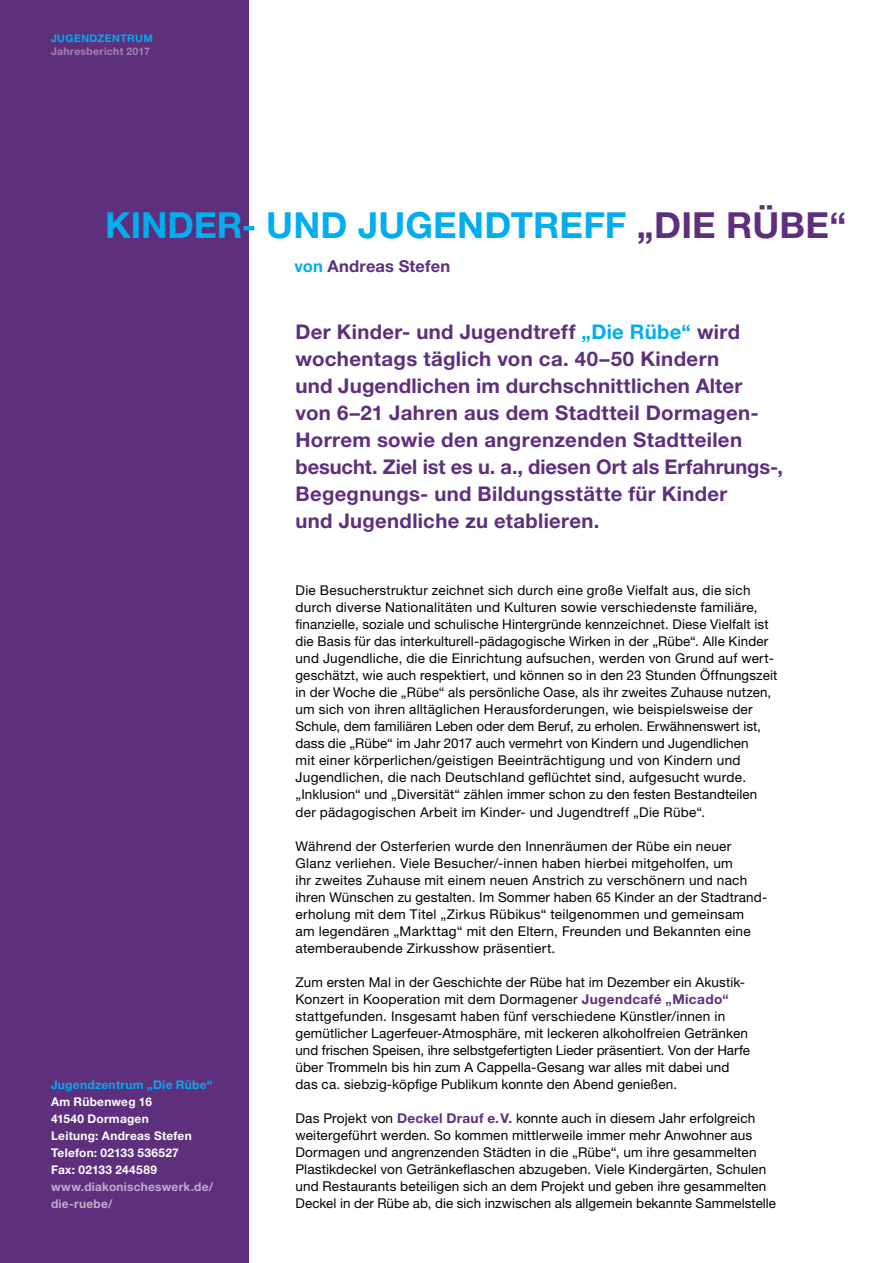
<style>
.page{position:relative;width:893px;height:1263px;background:#fff}
.page>*{position:absolute;margin:0;border:0;box-sizing:border-box;transform-origin:0 0}
.t1{font:700 36px "Helvetica Neue";color:#00adef}
.t2{font:700 36px "Helvetica Neue";color:#5e2f7d}
.t3{font:700 20.25px/27px "Helvetica Neue";letter-spacing:.015em;color:#5e2f7d}
.t4{font:700 16.5px "Helvetica Neue";letter-spacing:.01em;color:#5e2f7d}
.t5{font:13.5px/17px "Helvetica Neue";letter-spacing:.015em;color:#000}
.t6{font:700 12px/17px "Helvetica Neue";letter-spacing:.02em;color:#fff}
.t7{font:700 12px/17px "Helvetica Neue";letter-spacing:.025em;color:#bfafca}
.t8{font:700 12px "Helvetica Neue";letter-spacing:.025em;color:#00adef}
.t9{font:700 10.5px "Helvetica Neue";letter-spacing:.03em;color:#9f85af}
.t10{font:700 10.5px "Helvetica Neue";letter-spacing:.04em;color:#00adef}
.s1{color:#00adef}
.s2{font-weight:700;color:#5e2f7d}
</style>
<div class="page">
<div style="left:0;top:0;width:249px;height:1263px;background:#5e2f7d"></div>
<p class="t10" style="left:51px;top:32px;width:9px">jugend</p>
<p class="t10" style="left:98px;top:32px;width:57px">ZENTRUM</p>
<p class="t9" style="left:51px;top:45px;width:100px">Jahresbericht 2017</p>
<h1 class="t1" style="left:105px;top:203px;width:49px">Kinder</h1>
<h1 class="t1" style="left:242px;top:203px;width:52px">- und</h1>
<h1 class="t1" style="left:358px;top:203px;width:46px">Jugendtreff</h1>
<h1 class="t2" style="left:637px;top:203px;width:211px">„Die Rübe“</h1>
<p class="t4" style="left:294px;top:256px;width:157px"><span class="s1">von</span> Andreas Stefen</p>
<p class="t8" style="left:51px;top:1077px;width:163px">Jugendzentrum „Die Rübe“</p>
<p class="t6" style="left:51px;top:1093px;width:142px">Am Rübenweg 16<br>41540 Dormagen<br>Leitung: Andreas Stefen<br>Telefon: 02133 536527<br>Fax: 02133 244589</p>
<p class="t7" style="left:51px;top:1178px;width:164px">www.diakonischeswerk.de/ die-ruebe/</p>
<p class="t3" style="left:296px;top:318px;width:489px">Der Kinder- und Jugendtreff <span class="s1">„Die Rübe“</span> wird wochentags täglich von ca. 40–50 Kindern<br>und Jugendlichen im durchschnittlichen Alter<br>von 6–21 Jahren aus dem Stadtteil Dormagen-Horrem sowie den angrenzenden Stadtteilen besucht. Ziel ist es u. a., diesen Ort als Erfahrungs-, Begegnungs- und Bildungsstätte für Kinder<br>und Jugendliche zu etablieren.</p>
<p class="t5" style="left:296px;top:582px;width:483px">Die Besucherstruktur zeichnet sich durch eine große Vielfalt aus, die sich durch diverse Nationalitäten und Kulturen sowie verschiedenste familiäre, finanzielle, soziale und schulische Hintergründe kennzeichnet. Diese Vielfalt ist die Basis für das interkulturell-pädagogische Wirken in der „Rübe“. Alle Kinder und Jugendliche, die die Einrichtung aufsuchen, werden von Grund auf wert&shy;geschätzt, wie auch respektiert, und können so in den 23 Stunden Öffnungszeit in der Woche die „Rübe“ als persönliche Oase, als ihr zweites Zuhause nutzen, um sich von ihren alltäglichen Herausforderungen, wie beispielsweise der Schule, dem familiären Leben oder dem Beruf, zu erholen. Erwähnenswert ist, dass die „Rübe“ im Jahr 2017 auch vermehrt von Kindern und Jugendlichen<br>mit einer körperlichen/geistigen Beeinträchtigung und von Kindern und Jugendlichen, die nach Deutschland geflüchtet sind, aufgesucht wurde. „Inklusion“ und „Diversität“ zählen immer schon zu den festen Bestandteilen der pädagogischen Arbeit im Kinder- und Jugendtreff „Die Rübe“.</p>
<p class="t5" style="left:296px;top:837px;width:472px">Während der Osterferien wurde den Innenräumen der Rübe ein neuer Glanz verliehen. Viele Besucher/-innen haben hierbei mitgeholfen, um<br>ihr zweites Zuhause mit einem neuen Anstrich zu verschönern und nach ihren Wünschen zu gestalten. Im Sommer haben 65 Kinder an der Stadtrand&shy;erholung mit dem Titel „Zirkus Rübikus“ teilgenommen und gemeinsam am legendären „Markttag“ mit den Eltern, Freunden und Bekannten eine atemberaubende Zirkusshow präsentiert.</p>
<p class="t5" style="left:296px;top:973px;width:456px">Zum ersten Mal in der Geschichte der Rübe hat im Dezember ein Akustik-Konzert in Kooperation mit dem Dormagener <span class="s2">Jugendcafé „Micado“ </span>stattgefunden. Insgesamt haben fünf verschiedene Künstler/innen in gemütlicher Lagerfeuer-Atmosphäre, mit leckeren alkoholfreien Getränken und frischen Speisen, ihre selbstgefertigten Lieder präsentiert. Von der Harfe über Trommeln bis hin zum A Cappella-Gesang war alles mit dabei und das ca. siebzig-köpfige Publikum konnte den Abend genießen.</p>
<p class="t5" style="left:296px;top:1109px;width:482px">Das Projekt von <span class="s2">Deckel Drauf e.V.</span> konnte auch in diesem Jahr erfolgreich weitergeführt werden. So kommen mittlerweile immer mehr Anwohner aus Dormagen und angrenzenden Städten in die „Rübe“, um ihre gesammelten Plastikdeckel von Getränkeflaschen abzugeben. Viele Kindergärten, Schulen und Restaurants beteiligen sich an dem Projekt und geben ihre gesammelten Deckel in der Rübe ab, die sich inzwischen als allgemein bekannte Sammelstelle</p>
</div>
